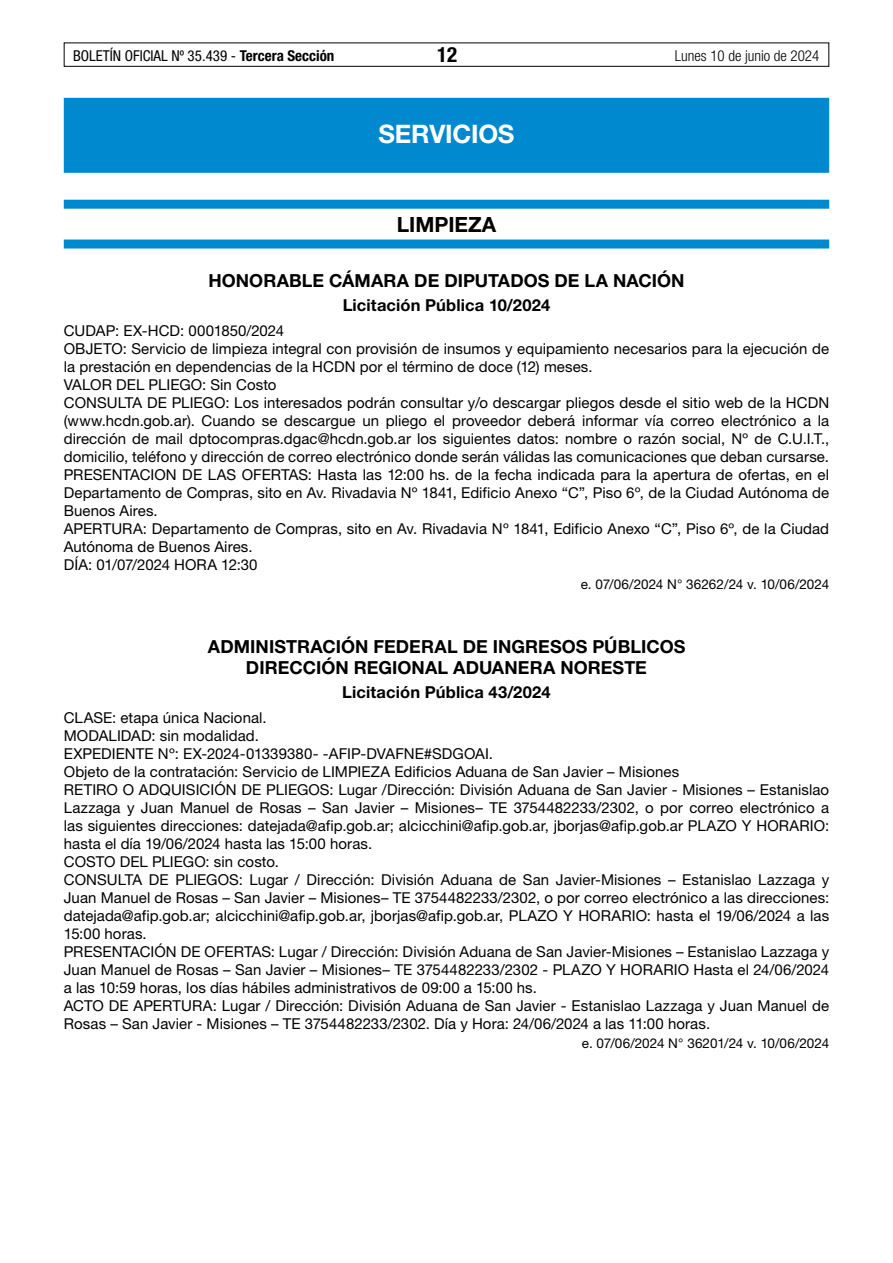
<style>
.page{position:relative;width:893px;height:1263px;background:#fff}
.page>*{position:absolute;margin:0;border:0;box-sizing:border-box;transform-origin:0 0}
.t1{font:700 25.5px "Helvetica Neue LT Std";letter-spacing:-.01em;color:#fff}
.t2{font:700 21px "Helvetica Neue LT Std";color:#000}
.t3{font:700 condensed 21px "Helvetica Neue LT Std";color:#000}
.t4{font:700 18px/21px "Helvetica Neue LT Std";letter-spacing:.005em;color:#000}
.t5{font:700 16.5px "Helvetica Neue LT Std";letter-spacing:.01em;color:#000}
.t6{font:15px/18px "Helvetica Neue LT Std";letter-spacing:.005em;color:#000}
.t7{font:condensed 15px "Helvetica Neue LT Std";color:#000}
.t8{font:300 condensed 15px "Helvetica Neue LT Std";color:#000}
.t9{font:13.5px "Helvetica Neue LT Std";letter-spacing:-.005em;color:#000}
.s1{font-weight:700}
.s2{color:#fff}
</style>
<div class="page">
<div style="left:64px;top:43px;width:765px;height:24px;border:1px solid #000"></div>
<div style="left:64px;top:98px;width:765px;height:75px;background:#0089cf"></div>
<div style="left:64px;top:200px;width:765px;height:9px;background:#0089cf"></div>
<div style="left:64px;top:240px;width:765px;height:9px;background:#0089cf"></div>
<p class="t7" style="left:73px;top:47px;width:263px">BOLETÍN OFICIAL Nº 35.439 - <span class="s1">Tercera Sección</span></p>
<h2 class="t3" style="left:437px;top:42px;width:22px">12</h2>
<p class="t8" style="left:675px;top:47px;width:146px">Lunes 10 de junio de 2024</p>
<h1 class="t1" style="left:378px;top:118px;width:137px">SERVICIOS</h1>
<h2 class="t2" style="left:397px;top:212px;width:101px">LIMPIEZA</h2>
<p class="t4" style="left:208px;top:270px;width:478px">HONORABLE CÁMARA DE DIPUTADOS DE LA NACIÓN</p>
<p class="t5" style="left:343px;top:295px;width:209px">Licitación Pública 10/2024</p>
<p class="t6" style="left:64px;top:321px;width:767px">CUDAP: EX-HCD: 0001850/2024<br>OBJETO: Servicio de limpieza integral con provisión de insumos y equipamiento necesarios para la ejecución de la prestación en dependencias de la HCDN por el término de doce (12) meses.<br>VALOR DEL PLIEGO: Sin Costo<br>CONSULTA DE PLIEGO: Los interesados podrán consultar y/o descargar pliegos desde el sitio web de la HCDN (www.hcdn.gob.ar). Cuando se descargue un pliego el proveedor deberá informar vía correo electrónico a la dirección de mail dptocompras.dgac@hcdn.gob.ar los siguientes datos: nombre o razón social, Nº de C.U.I.T., domicilio, teléfono y dirección de correo electrónico donde serán válidas las comunicaciones que deban cursarse.<br>PRESENTACION DE LAS OFERTAS: Hasta las 12:00 hs. de la fecha indicada para la apertura de ofertas, en el Departamento de Compras, sito en Av. Rivadavia Nº 1841, Edificio Anexo “C”, Piso 6º, de la Ciudad Autónoma de Buenos Aires.<br>APERTURA: Departamento de Compras, sito en Av. Rivadavia Nº 1841, Edificio Anexo “C”, Piso 6º, de la Ciudad Autónoma de Buenos Aires.<br>DÍA: 01/07/2024 HORA 12:30</p>
<p class="t9" style="left:581px;top:576px;width:250px">e. 07/06/2024 N° 36262/24 v. 10/06/2024</p>
<p class="t4" style="left:246px;top:636px;width:453px;text-indent:-38px">ADMINISTRACIÓN FEDERAL DE INGRESOS PÚBLICOS <span class="s2">-<br></span>DIRECCIÓN REGIONAL ADUANERA NORESTE</p>
<p class="t5" style="left:342px;top:682px;width:210px">Licitación Pública 43/2024</p>
<p class="t6" style="left:64px;top:708px;width:767px">CLASE: etapa única Nacional.<br>MODALIDAD: sin modalidad.<br>EXPEDIENTE Nº: EX-2024-01339380- -AFIP-DVAFNE#SDGOAI.<br>Objeto de la contratación: Servicio de LIMPIEZA Edificios Aduana de San Javier – Misiones<br>RETIRO O ADQUISICIÓN DE PLIEGOS: Lugar /Dirección: División Aduana de San Javier - Misiones – Estanislao Lazzaga y Juan Manuel de Rosas – San Javier – Misiones– TE 3754482233/2302, o por correo electrónico a las siguientes direcciones: datejada@afip.gob.ar; alcicchini@afip.gob.ar, jborjas@afip.gob.ar PLAZO Y HORARIO: hasta el día 19/06/2024 hasta las 15:00 horas.<br>COSTO DEL PLIEGO: sin costo.<br>CONSULTA DE PLIEGOS: Lugar / Dirección: División Aduana de San Javier-Misiones – Estanislao Lazzaga y Juan Manuel de Rosas – San Javier – Misiones– TE 3754482233/2302, o por correo electrónico a las direcciones: datejada@afip.gob.ar; alcicchini@afip.gob.ar, jborjas@afip.gob.ar, PLAZO Y HORARIO: hasta el 19/06/2024 a las 15:00 horas.<br>PRESENTACIÓN DE OFERTAS: Lugar / Dirección: División Aduana de San Javier-Misiones – Estanislao Lazzaga y Juan Manuel de Rosas – San Javier – Misiones– TE 3754482233/2302 - PLAZO Y HORARIO Hasta el 24/06/2024 a las 10:59 horas, los días hábiles administrativos de 09:00 a 15:00 hs.<br>ACTO DE APERTURA: Lugar / Dirección: División Aduana de San Javier - Estanislao Lazzaga y Juan Manuel de Rosas – San Javier - Misiones – TE 3754482233/2302. Día y Hora: 24/06/2024 a las 11:00 horas.</p>
<p class="t9" style="left:582px;top:1035px;width:249px">e. 07/06/2024 N° 36201/24 v. 10/06/2024</p>
</div>
